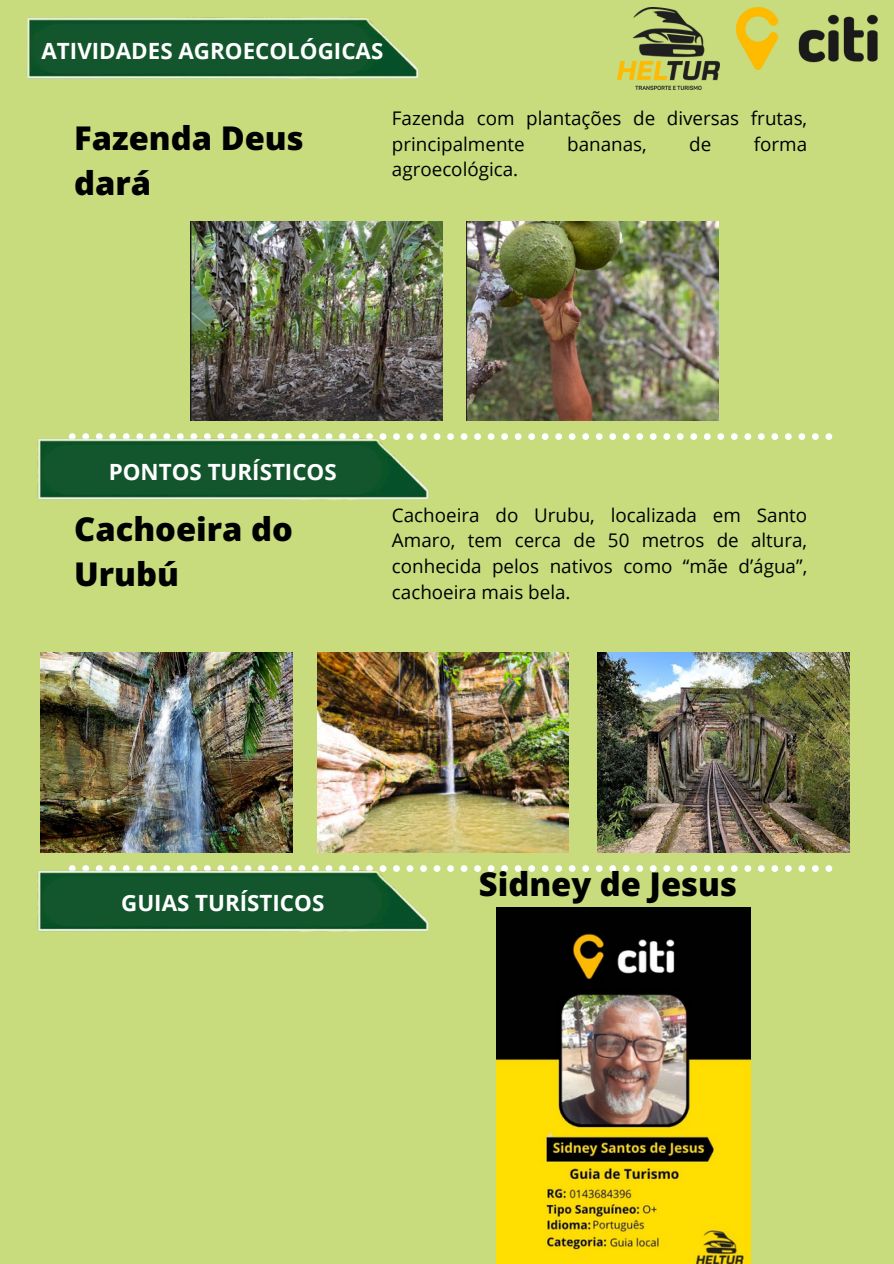
<style>
.page{position:relative;width:894px;height:1264px;background:#fff}
.page>*{position:absolute;margin:0;border:0;box-sizing:border-box;transform-origin:0 0}
.t1{font:800 32.7px/45px "Open Sans";color:#000}
.t2{font:700 22.35px "Open Sans";color:#fff}
.t3{font:18.75px/25.7px "Open Sans";color:#000;text-align:justify}
</style>
<div class="page">
<div style="left:0;top:0;width:893px;height:1263px;background:#c8dc7e"></div>
<img style="left:27px;top:17px;width:392px;height:62px">
<div style="left:33px;top:24px;width:338px;height:50px;background:#13562e"></div>
<img style="left:317px;top:653px;width:251px;height:199px">
<img style="left:597px;top:653px;width:251px;height:199px">
<img style="left:41px;top:653px;width:251px;height:199px">
<img style="left:736px;top:8px;width:141px;height:62px">
<img style="left:617px;top:8px;width:101px;height:82px">
<img style="left:466px;top:221px;width:252px;height:200px">
<img style="left:190px;top:221px;width:252px;height:200px">
<img style="left:37px;top:438px;width:392px;height:62px">
<svg style="left:43px;top:433px;width:789px;height:61px"></svg>
<img style="left:496px;top:926px;width:254px;height:337px">
<img style="left:37px;top:852px;width:420px;height:80px">
<svg style="left:43px;top:865px;width:789px;height:61px"></svg>
<p class="t2" style="left:42px;top:35px;width:343px">ATIVIDADES AGROECOLÓGICAS</p>
<p class="t1" style="left:74px;top:114px;width:231px">Fazenda Deus dará</p>
<h2 class="t3" style="left:392px;top:105px;width:416px">Fazenda com plantações de diversas frutas, principalmente</h2>
<h2 class="t3" style="left:567px;top:130px;width:81px">bananas,</h2>
<h2 class="t3" style="left:689px;top:130px;width:24px">de</h2>
<h2 class="t3" style="left:753px;top:130px;width:55px">forma</h2>
<h2 class="t3" style="left:392px;top:156px;width:128px">agroecológica.</h2>
<p class="t2" style="left:109px;top:456px;width:229px">PONTOS TURÍSTICOS</p>
<h1 class="t1" style="left:74px;top:506px;width:220px">Cachoeira do<br>Urubú</h1>
<p class="t3" style="left:392px;top:501px;width:416px">Cachoeira do Urubu, localizada em Santo Amaro, tem cerca de 50 metros de altura, conhecida pelos nativos como “mãe d’água”, cachoeira mais bela.</p>
<p class="t2" style="left:121px;top:887px;width:204px">GUIAS TURÍSTICOS</p>
<h1 class="t1" style="left:478px;top:861px;width:259px">Sidney de Jesus</h1>
</div>
